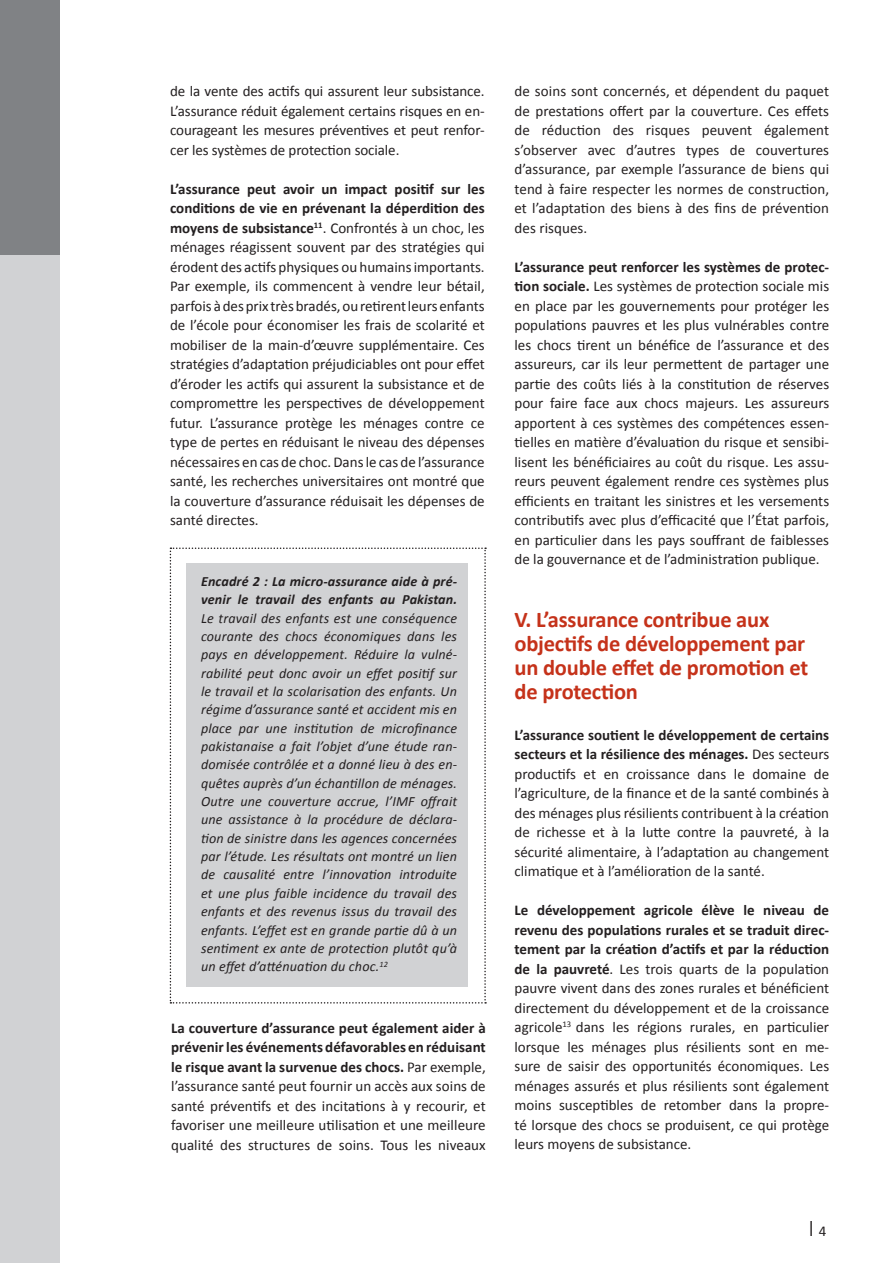
<style>
.page{position:relative;width:893px;height:1263px;background:#fff}
.page>*{position:absolute;margin:0;border:0;box-sizing:border-box;transform-origin:0 0}
.t1{font:700 22.5px/24px "Calibri";letter-spacing:-.01em;color:#c5321a}
.t2{font:15px/19.5px "Calibri";color:#231f20;text-align:justify}
.t3{font:700 15px "DIN Alternate";color:#231f20}
.t4{font:italic 14.1px/18.3px "Calibri";letter-spacing:.01em;color:#231f20;text-align:justify}
.t5{font:italic 700 14.1px/18.3px "Calibri";letter-spacing:.01em;color:#231f20}
.s1{font-weight:700}
.s2{font-family:"Calibri";font-weight:400}
</style>
<div class="page">
<div style="left:0;top:0;width:60px;height:1263px;background:#d1d2d4"></div>
<div style="left:0;top:0;width:60px;height:255px;background:#808285"></div>
<svg style="left:170px;top:547px;width:316px;height:456px"></svg>
<p class="t2" style="left:170px;top:82px;width:316px">de la vente des actifs qui assurent leur subsistance.<br>L’assurance réduit également certains risques en en&shy;courageant les mesures préventives et peut renfor&shy;cer les systèmes de protection sociale.</p>
<p class="t2" style="left:170px;top:179px;width:316px"><span class="s1">L’assurance peut avoir un impact positif sur les conditions de vie en prévenant la déperdition des moyens de subsistance</span><sup>11</sup>. Confrontés à un choc, les ménages réagissent souvent par des stratégies qui érodent des actifs physiques ou humains importants.<br>Par exemple, ils commencent à vendre leur bétail, parfois à des prix très bradés, ou retirent leurs enfants de l’école pour économiser les frais de scolarité et mobiliser de la main-d’œuvre supplémentaire. Ces stratégies d’adaptation préjudiciables ont pour effet d’éroder les actifs qui assurent la subsistance et de compromettre les perspectives de développement futur. L’assurance protège les ménages contre ce type de pertes en réduisant le niveau des dépenses nécessaires en cas de choc. Dans le cas de l’assurance santé, les recherches universitaires ont montré que la couverture d’assurance réduisait les dépenses de santé directes.</p>
<p class="t5" style="left:201px;top:572px;width:258px">Encadré 2 : La micro-assurance aide à pré&shy;venir le travail des enfants au Pakistan.</p>
<p class="t4" style="left:201px;top:608px;width:258px">Le travail des enfants est une conséquence courante des chocs économiques dans les pays en développement. Réduire la vulné&shy;rabilité peut donc avoir un effet positif sur le travail et la scolarisation des enfants. Un régime d’assurance santé et accident mis en place par une institution de microfinance pakistanaise a fait l’objet d’une étude ran&shy;domisée contrôlée et a donné lieu à des en&shy;quêtes auprès d’un échantillon de ménages.<br>Outre une couverture accrue, l’IMF offrait une assistance à la procédure de déclara&shy;tion de sinistre dans les agences concernées par l’étude. Les résultats ont montré un lien de causalité entre l’innovation introduite et une plus faible incidence du travail des enfants et des revenus issus du travail des enfants. L’effet est en grande partie dû à un sentiment ex ante de protection plutôt qu’à un effet d’atténuation du choc.<sup>12</sup></p>
<p class="t2" style="left:171px;top:1018px;width:316px"><span class="s1">La couverture d’assurance peut également aider à prévenir les événements défavorables en réduisant le risque avant la survenue des chocs.</span> Par exemple, l’assurance santé peut fournir un accès aux soins de santé préventifs et des incitations à y recourir, et favoriser une meilleure utilisation et une meilleure qualité des structures de soins. Tous les niveaux</p>
<p class="t2" style="left:514px;top:82px;width:316px">de soins sont concernés, et dépendent du paquet de prestations offert par la couverture. Ces effets de réduction des risques peuvent également s’observer avec d’autres types de couvertures d’assurance, par exemple l’assurance de biens qui tend à faire respecter les normes de construction, et l’adaptation des biens à des fins de prévention des risques.</p>
<p class="t2" style="left:514px;top:257px;width:316px"><span class="s1">L’assurance peut renforcer les systèmes de protec&shy;tion sociale.</span> Les systèmes de protection sociale mis en place par les gouvernements pour protéger les populations pauvres et les plus vulnérables contre les chocs tirent un bénéfice de l’assurance et des assureurs, car ils leur permettent de partager une partie des coûts liés à la constitution de réserves pour faire face aux chocs majeurs. Les assureurs apportent à ces systèmes des compétences essen&shy;tielles en matière d’évaluation du risque et sensibi&shy;lisent les bénéficiaires au coût du risque. Les assu&shy;reurs peuvent également rendre ces systèmes plus efficients en traitant les sinistres et les versements contributifs avec plus d’efficacité que l’État parfois, en particulier dans les pays souffrant de faiblesses de la gouvernance et de l’administration publique.</p>
<h1 class="t1" style="left:514px;top:608px;width:295px">V. L’assurance contribue aux objectifs de développement par un double effet de promotion et de protection</h1>
<p class="t2" style="left:514px;top:725px;width:316px"><span class="s1">L’assurance soutient le développement de certains secteurs et la résilience des ménages.</span> Des secteurs productifs et en croissance dans le domaine de l’agriculture, de la finance et de la santé combinés à des ménages plus résilients contribuent à la création de richesse et à la lutte contre la pauvreté, à la sécurité alimentaire, à l’adaptation au changement climatique et à l’amélioration de la santé.</p>
<p class="t2" style="left:514px;top:901px;width:316px"><span class="s1">Le développement agricole élève le niveau de revenu des populations rurales et se traduit direc&shy;tement par la création d’actifs et par la réduction de la pauvreté</span>. Les trois quarts de la population pauvre vivent dans des zones rurales et bénéficient directement du développement et de la croissance agricole<sup>13</sup> dans les régions rurales, en particulier lorsque les ménages plus résilients sont en me&shy;sure de saisir des opportunités économiques. Les ménages assurés et plus résilients sont également moins susceptibles de retomber dans la propre&shy;té lorsque des chocs se produisent, ce qui protège leurs moyens de subsistance.</p>
<p class="t3" style="left:804px;top:1219px;width:24px">︱<span class="s2">4</span></p>
</div>
